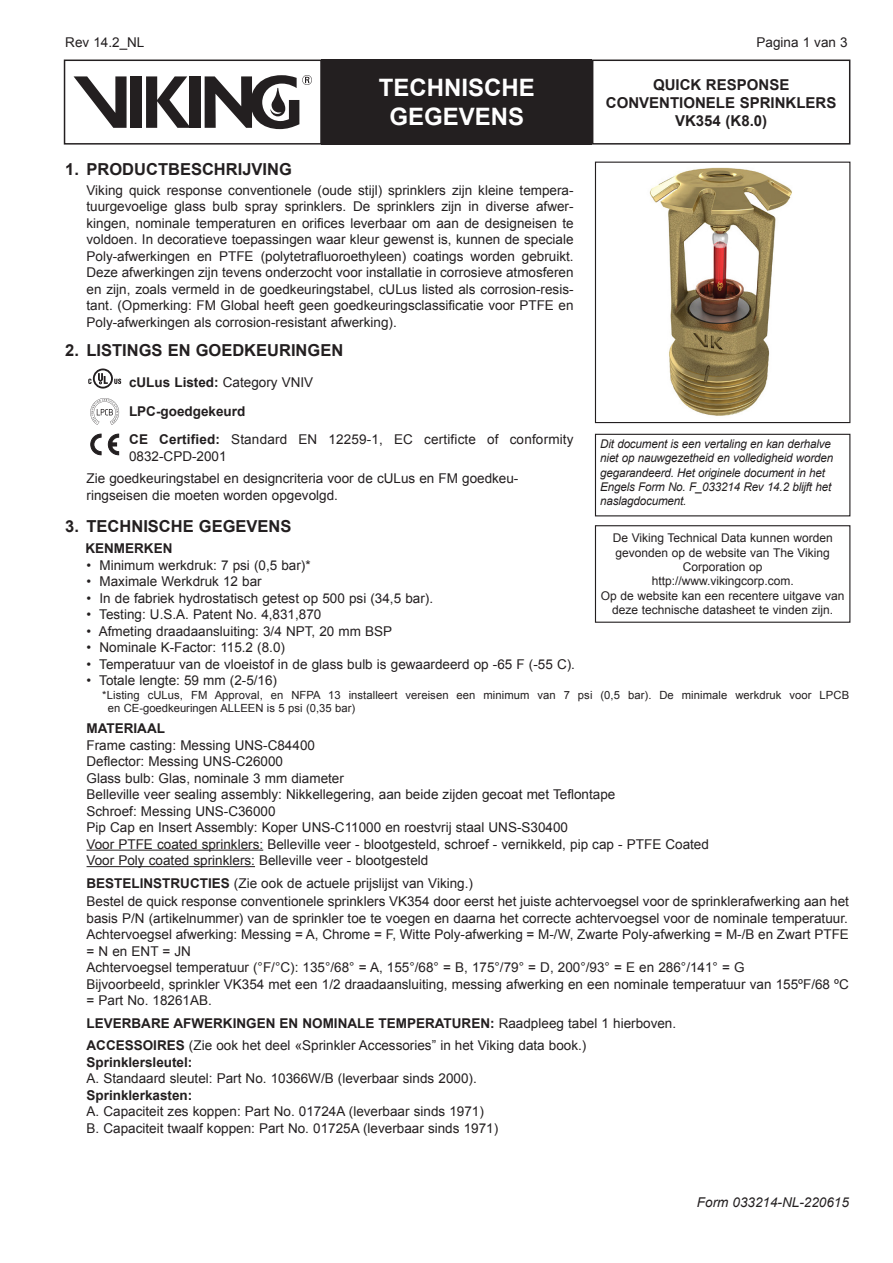
<style>
.page{position:relative;width:893px;height:1263px;background:#fff}
.page>*{position:absolute;margin:0;border:0;box-sizing:border-box;transform-origin:0 0}
.t1{font:700 24px/28.8px "Arial";color:#fff;text-align:center}
.heading_1{font:700 16.5px "Arial";color:#231f20}
.t2{font:700 15px/18px "Arial";color:#231f20;text-align:center}
.body_indented{font:13.5px/16.5px "Arial";color:#231f20}
.Bullet_list_3_5{font:13.5px "Arial";color:#231f20}
.Warning_underlined{font:13.5px "Arial";color:#231f20}
.List_Bullet{font:13.5px/16.5px "Arial";color:#231f20}
.body_bold{font:700 13.5px "Arial";color:#231f20}
.body_u_lined_1_word{font:13.5px "Arial";color:#231f20}
.Warning_-bold{font:13.5px/16.5px "Arial";letter-spacing:.015em;color:#231f20}
.heading_1___5_mm{font:13.5px "Arial";color:#231f20}
.Warning_-bold-2{font:700 13.5px "Arial";color:#231f20}
.body_indented_bold{font:700 13.5px "Arial";color:#231f20}
.t3{font:italic 13.5px "Arial";color:#231f20}
.heading_2{font:700 13.5px "Arial";color:#231f20}
.heading_3_u_line{font:700 13.5px "Arial";color:#231f20}
.body_7_5_CJ{font:12px/14.4px "Arial";color:#231f20;text-align:center}
.Disclaimer{font:italic 12px/14.4px "Arial";letter-spacing:-.015em;color:#231f20}
.Bullet_list_3_5-2{font:11.25px/13.5px "Arial";letter-spacing:.005em;color:#231f20}
.s1{font-weight:400}
.s2{font-weight:700}
</style>
<div class="page">
<div style="left:592px;top:60px;width:258px;height:85px;border:2px solid #231f20"></div>
<div style="left:322px;top:60px;width:270px;height:85px;background:#231f20"></div>
<div style="left:189px;top:76px;width:11px;height:52px;background:#231f20"></div>
<div style="left:131px;top:76px;width:11px;height:52px;background:#231f20"></div>
<svg style="left:146px;top:76px;width:43px;height:52px"></svg>
<svg style="left:74px;top:76px;width:53px;height:52px"></svg>
<svg style="left:205px;top:75px;width:107px;height:54px"></svg>
<div style="left:64px;top:60px;width:258px;height:85px;border:2px solid #231f20"></div>
<hr style="left:87px;top:850px;width:176px;height:1px;background:#231f20">
<hr style="left:87px;top:866px;width:168px;height:1px;background:#231f20">
<div style="left:595px;top:525px;width:255px;height:98px;border:1px solid #231f20"></div>
<div style="left:595px;top:434px;width:255px;height:82px;border:1px solid #231f20"></div>
<img style="left:649px;top:167px;width:143px;height:249px">
<div style="left:595px;top:162px;width:255px;height:261px;border:1px solid #231f20"></div>
<svg style="left:114px;top:379px;width:7px;height:5px"></svg>
<svg style="left:93px;top:368px;width:20px;height:21px"></svg>
<svg style="left:95px;top:370px;width:16px;height:17px"></svg>
<svg style="left:98px;top:373px;width:10px;height:11px"></svg>
<svg style="left:88px;top:379px;width:4px;height:5px"></svg>
<svg style="left:90px;top:398px;width:29px;height:27px"></svg>
<svg style="left:91px;top:434px;width:10px;height:21px"></svg>
<svg style="left:108px;top:434px;width:11px;height:21px"></svg>
<p class="body_indented" style="left:65px;top:34px;width:81px">Rev 14.2_NL</p>
<p class="body_indented" style="left:756px;top:34px;width:93px">Pagina 1 van 3</p>
<h1 class="t1" style="left:379px;top:74px;width:157px">TECHNISCHE<br>GEGEVENS</h1>
<p class="t2" style="left:606px;top:76px;width:232px">QUICK RESPONSE<br>CONVENTIONELE SPRINKLERS<br>VK354 (K8.0)</p>
<p class="heading_1" style="left:65px;top:158px;width:228px">1. PRODUCTBESCHRIJVING</p>
<p class="body_indented" style="left:87px;top:182px;width:489px;text-align:justify">Viking quick response conventionele (oude stijl) sprinklers zijn kleine tempera&shy;tuurgevoelige glass bulb spray sprinklers. De sprinklers zijn in diverse afwer&shy;kingen, nominale temperaturen en orifices leverbaar om aan de designeisen te voldoen. In decoratieve toepassingen waar kleur gewenst is, kunnen de speciale Poly-afwerkingen en PTFE (polytetrafluoroethyleen) coatings worden gebruikt.<br>Deze afwerkingen zijn tevens onderzocht voor installatie in corrosieve atmosferen en zijn, zoals vermeld in de goedkeuringstabel, cULus listed als corrosion-resis&shy;tant. (Opmerking: FM Global heeft geen goedkeuringsclassificatie voor PTFE en Poly-afwerkingen als corrosion-resistant afwerking).</p>
<p class="heading_1" style="left:65px;top:339px;width:279px">2. LISTINGS EN GOEDKEURINGEN</p>
<p class="Warning_-bold-2" style="left:129px;top:374px;width:186px">cULus Listed: <span class="s1">Category VNIV</span></p>
<p class="Warning_-bold-2" style="left:129px;top:402px;width:118px">LPC-goedgekeurd</p>
<p class="Warning_-bold" style="left:129px;top:431px;width:446px"><span class="s2">CE Certified:</span> Standard EN 12259-1, EC certificte of conformity<br>0832-CPD-2001</p>
<p class="List_Bullet" style="left:87px;top:470px;width:433px">Zie goedkeuringstabel en designcriteria voor de cULus en FM goedkeu&shy;ringseisen die moeten worden opgevolgd.</p>
<p class="heading_1" style="left:65px;top:515px;width:228px">3. TECHNISCHE GEGEVENS</p>
<p class="heading_2" style="left:85px;top:539px;width:88px">KENMERKEN</p>
<p class="Bullet_list_3_5" style="left:87px;top:556px;width:226px">• Minimum werkdruk: 7 psi (0,5 bar)*</p>
<p class="Bullet_list_3_5" style="left:87px;top:573px;width:177px">• Maximale Werkdruk 12 bar</p>
<p class="Bullet_list_3_5" style="left:87px;top:589px;width:348px">• In de fabriek hydrostatisch getest op 500 psi (34,5 bar).</p>
<p class="Bullet_list_3_5" style="left:87px;top:606px;width:236px">• Testing: U.S.A. Patent No. 4,831,870</p>
<p class="Bullet_list_3_5" style="left:87px;top:622px;width:307px">• Afmeting draadaansluiting: 3/4 NPT, 20 mm BSP</p>
<p class="Bullet_list_3_5" style="left:87px;top:639px;width:200px">• Nominale K-Factor: 115.2 (8.0)</p>
<p class="Bullet_list_3_5" style="left:87px;top:655px;width:490px">• Temperatuur van de vloeistof in de glass bulb is gewaardeerd op -65 F (-55 C).</p>
<p class="Bullet_list_3_5" style="left:87px;top:672px;width:192px">• Totale lengte: 59 mm (2-5/16)</p>
<p class="Bullet_list_3_5-2" style="left:108px;top:688px;width:743px;text-indent:-5px">*Listing cULus, FM Approval, en NFPA 13 installeert vereisen een minimum van 7 psi (0,5 bar). De minimale werkdruk voor LPCB en CE-goedkeuringen ALLEEN is 5 psi (0,35 bar)</p>
<p class="heading_3_u_line" style="left:87px;top:719px;width:80px">MATERIAAL</p>
<p class="body_indented" style="left:87px;top:737px;width:230px">Frame casting: Messing UNS-C84400</p>
<p class="body_indented" style="left:87px;top:753px;width:198px">Deflector: Messing UNS-C26000</p>
<p class="body_indented" style="left:87px;top:770px;width:259px">Glass bulb: Glas, nominale 3 mm diameter</p>
<p class="body_indented" style="left:87px;top:786px;width:530px">Belleville veer sealing assembly: Nikkellegering, aan beide zijden gecoat met Teflontape</p>
<p class="body_indented" style="left:87px;top:803px;width:191px">Schroef: Messing UNS-C36000</p>
<p class="body_indented" style="left:87px;top:819px;width:483px">Pip Cap en Insert Assembly: Koper UNS-C11000 en roestvrij staal UNS-S30400</p>
<p class="Warning_underlined" style="left:87px;top:835px;width:624px">Voor PTFE coated sprinklers: Belleville veer - blootgesteld, schroef - vernikkeld, pip cap - PTFE Coated</p>
<p class="Warning_underlined" style="left:87px;top:852px;width:343px">Voor Poly coated sprinklers: Belleville veer - blootgesteld</p>
<p class="heading_1___5_mm" style="left:87px;top:874px;width:388px"><span class="s2">BESTELINSTRUCTIES</span> (Zie ook de actuele prijslijst van Viking.)</p>
<p class="body_indented" style="left:87px;top:893px;width:764px">Bestel de quick response conventionele sprinklers VK354 door eerst het juiste achtervoegsel voor de sprinklerafwerking aan het basis P/N (artikelnummer) van de sprinkler toe te voegen en daarna het correcte achtervoegsel voor de nominale temperatuur.</p>
<p class="body_indented" style="left:87px;top:926px;width:764px">Achtervoegsel afwerking: Messing = A, Chrome = F, Witte Poly-afwerking = M-/W, Zwarte Poly-afwerking = M-/B en Zwart PTFE = N en ENT = JN</p>
<p class="body_indented" style="left:87px;top:959px;width:660px">Achtervoegsel temperatuur (°F/°C): 135°/68° = A, 155°/68° = B, 175°/79° = D, 200°/93° = E en 286°/141° = G</p>
<p class="body_indented" style="left:87px;top:976px;width:764px">Bijvoorbeeld, sprinkler VK354 met een 1/2 draadaansluiting, messing afwerking en een nominale temperatuur van 155ºF/68 ºC = Part No. 18261AB.</p>
<p class="body_bold" style="left:87px;top:1014px;width:591px">LEVERBARE AFWERKINGEN EN NOMINALE TEMPERATUREN: <span class="s1">Raadpleeg tabel 1 hierboven.</span></p>
<p class="body_u_lined_1_word" style="left:87px;top:1037px;width:501px"><span class="s2">ACCESSOIRES</span> (Zie ook het deel «Sprinkler Accessories” in het Viking data book.)</p>
<p class="body_indented_bold" style="left:87px;top:1053px;width:107px">Sprinklersleutel:</p>
<p class="body_indented" style="left:87px;top:1070px;width:392px">A. Standaard sleutel: Part No. 10366W/B (leverbaar sinds 2000).</p>
<p class="body_indented_bold" style="left:87px;top:1086px;width:107px">Sprinklerkasten:</p>
<p class="body_indented" style="left:87px;top:1103px;width:399px">A. Capaciteit zes koppen: Part No. 01724A (leverbaar sinds 1971)</p>
<p class="body_indented" style="left:87px;top:1120px;width:413px">B. Capaciteit twaalf koppen: Part No. 01725A (leverbaar sinds 1971)</p>
<p class="Disclaimer" style="left:600px;top:437px;width:234px">Dit document is een vertaling en kan derhalve niet op nauwgezetheid en volledigheid worden gegarandeerd. Het originele document in het Engels Form No. F_033214 Rev 14.2 blijft het naslagdocument.</p>
<p class="body_7_5_CJ" style="left:613px;top:531px;width:222px">De Viking Technical Data kunnen worden gevonden op de website van The Viking<br>Corporation op http://www.vikingcorp.com.</p>
<p class="body_7_5_CJ" style="left:601px;top:588px;width:245px">Op de website kan een recentere uitgave van deze technische datasheet te vinden zijn.</p>
<p class="t3" style="left:697px;top:1194px;width:153px">Form 033214-NL-220615</p>
</div>
